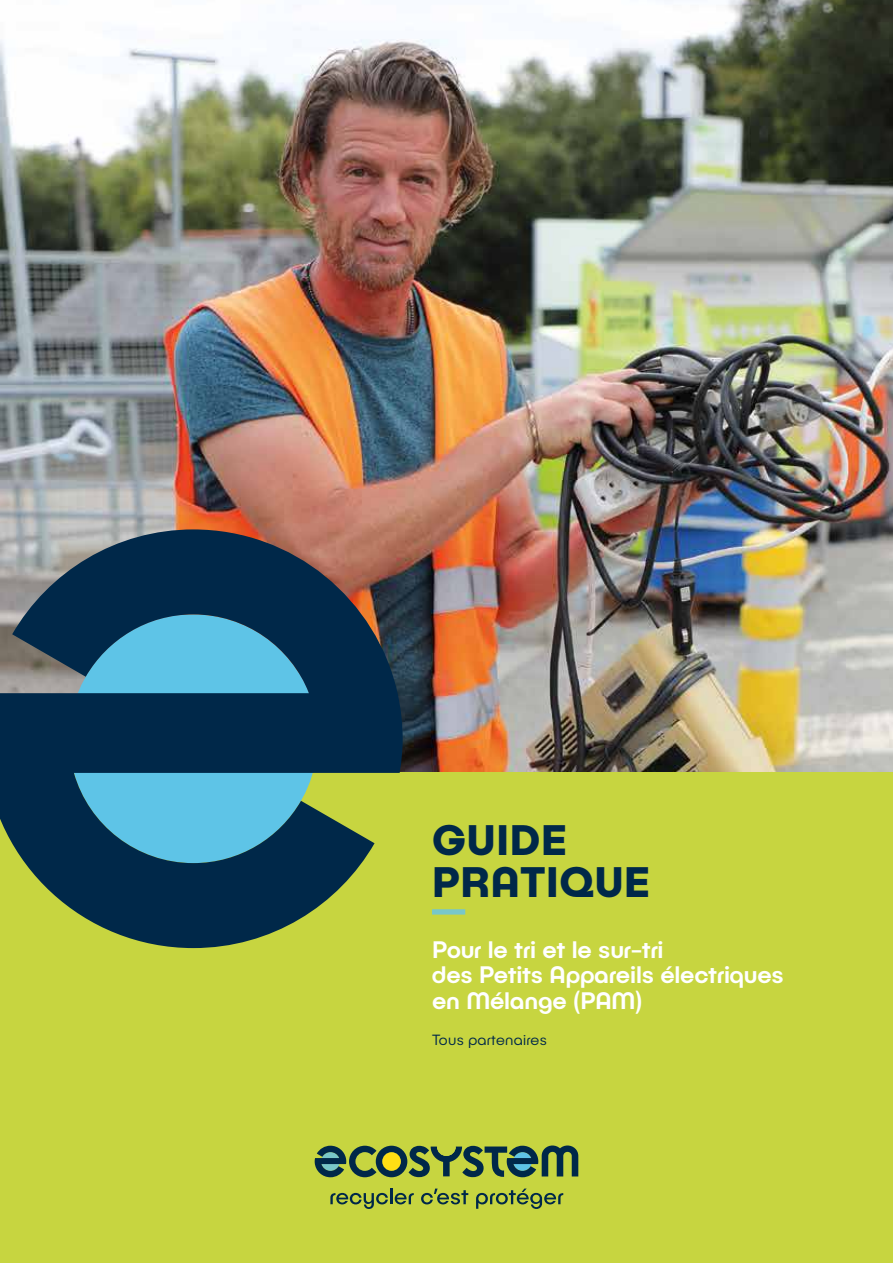
<style>
.page{position:relative;width:893px;height:1263px;background:#fff}
.page>*{position:absolute;margin:0;border:0;box-sizing:border-box;transform-origin:0 0}
.t1{font:700 42.75px/41.8px "Publica Play";letter-spacing:.02em;color:#002849}
.t2{font:500 24px/25.2px "Publica Play";letter-spacing:-.01em;color:#fff}
.t3{font:300 15px "Publica Play";letter-spacing:.02em;color:#002849}
</style>
<div class="page">
<img style="left:0;top:0;width:893px;height:773px">
<div style="left:0;top:773px;width:893px;height:490px;background:#c7d540"></div>
<svg style="left:330px;top:1188px;width:84px;height:21px"></svg>
<svg style="left:421px;top:1188px;width:47px;height:16px"></svg>
<svg style="left:476px;top:1188px;width:87px;height:21px"></svg>
<svg style="left:315px;top:1145px;width:263px;height:32px"></svg>
<svg style="left:0;top:529px;width:403px;height:419px;background:#3a6268"></svg>
<div style="left:432px;top:909px;width:33px;height:5px;background:#78c7c9"></div>
<h1 class="t1" style="left:432px;top:818px;width:220px">GUIDE<br>PRATIQUE</h1>
<p class="t2" style="left:432px;top:936px;width:353px">Pour le tri et le sur-tri<br>des Petits Appareils électriques en Mélange (PAM)</p>
<p class="t3" style="left:432px;top:1031px;width:116px">Tous partenaires</p>
</div>
